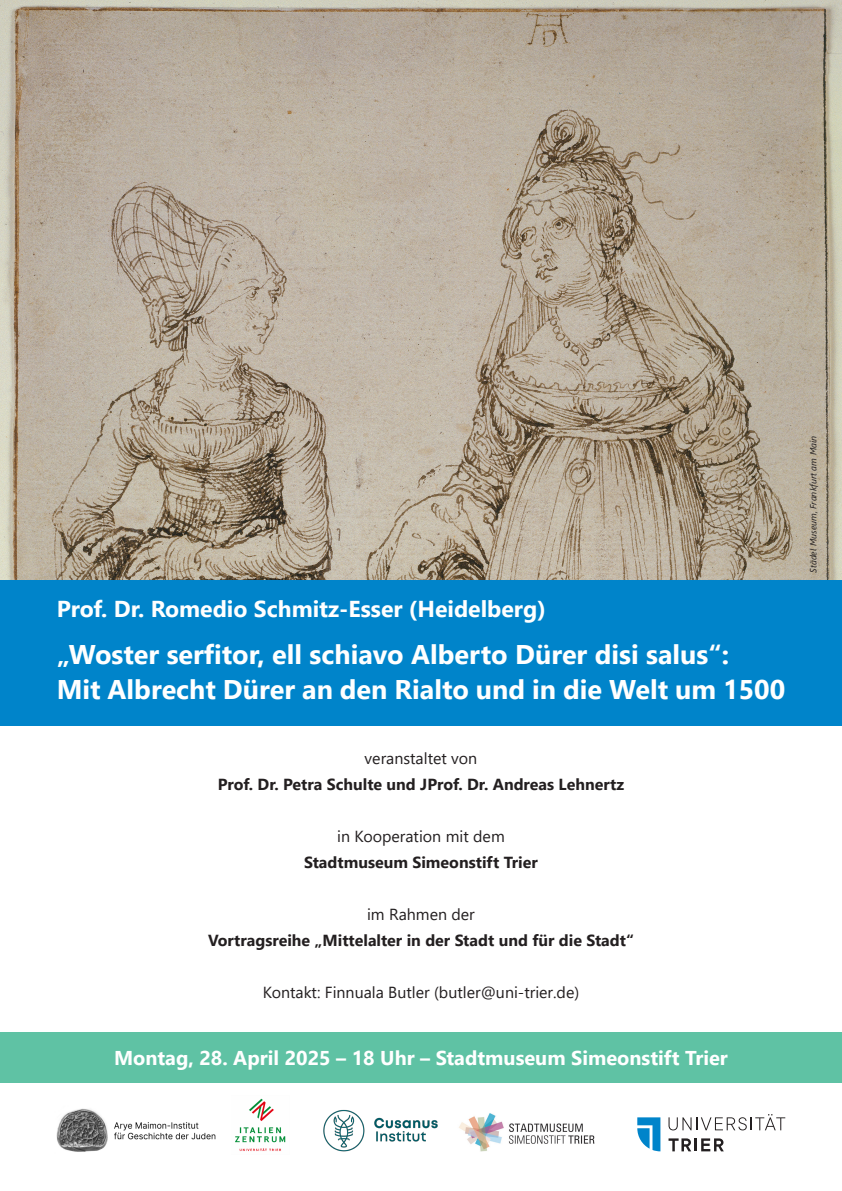
<style>
.page{position:relative;width:842px;height:1191px;background:#fff}
.page>*{position:absolute;margin:0;border:0;box-sizing:border-box;transform-origin:0 0}
.Titel{font:700 27px "Segoe UI";color:#fff}
.Titel-2{font:700 23px "Segoe UI";color:#fff}
.Zwischentitel_-_grün{font:700 20px "Segoe UI";color:#fff}
.Zwischentitel_-_grün-2{font:700 16px "Segoe UI";color:#231f20}
.Zwischentitel_-_grün-3{font:16px "Segoe UI";color:#231f20}
.Zwischentitel_-_grün-4{font:italic 9px "Segoe UI";color:#231f20}
</style>
<div class="page">
<svg style="left:637px;top:1117px;width:23px;height:34px"></svg>
<svg style="left:668px;top:1114px;width:117px;height:16px"></svg>
<svg style="left:668px;top:1138px;width:56px;height:13px"></svg>
<div style="left:0;top:572px;width:842px;height:153px;background:#0084ca"></div>
<div style="left:0;top:1032px;width:842px;height:50px;background:#5fc2a4"></div>
<img style="left:0;top:0;width:842px;height:580px">
<img style="left:56px;top:1108px;width:160px;height:44px">
<img style="left:235px;top:1098px;width:51px;height:53px">
<img style="left:323px;top:1109px;width:115px;height:43px">
<img style="left:459px;top:1113px;width:136px;height:39px">
<p class="Titel-2" style="left:57px;top:586px;width:491px">Prof. Dr. Romedio Schmitz-Esser (Heidelberg)</p>
<p class="Titel" style="left:57px;top:628px;width:674px">„Woster serfitor, ell schiavo Alberto Dürer disi salus“:</p>
<p class="Titel" style="left:57px;top:663px;width:730px">Mit Albrecht Dürer an den Rialto und in die Welt um 1500</p>
<p class="Zwischentitel_-_grün-3" style="left:365px;top:743px;width:114px">veranstaltet von</p>
<p class="Zwischentitel_-_grün-2" style="left:218px;top:769px;width:408px">Prof. Dr. Petra Schulte und JProf. Dr. Andreas Lehnertz</p>
<p class="Zwischentitel_-_grün-3" style="left:337px;top:821px;width:169px">in Kooperation mit dem</p>
<p class="Zwischentitel_-_grün-2" style="left:304px;top:847px;width:235px">Stadtmuseum Simeonstift Trier</p>
<p class="Zwischentitel_-_grün-3" style="left:367px;top:899px;width:109px">im Rahmen der</p>
<p class="Zwischentitel_-_grün-2" style="left:208px;top:925px;width:427px">Vortragsreihe „Mittelalter in der Stadt und für die Stadt“</p>
<p class="Zwischentitel_-_grün-3" style="left:263px;top:977px;width:318px">Kontakt: Finnuala Butler (butler@uni-trier.de)</p>
<p class="Zwischentitel_-_grün" style="left:114px;top:1038px;width:615px">Montag, 28. April 2025 – 18 Uhr – Stadtmuseum Simeonstift Trier</p>
<p class="Zwischentitel_-_grün-4" style="left:805px;top:572px;width:138px;rotate:-90deg">Städel Museum, Frankfurt am Main</p>
</div>
